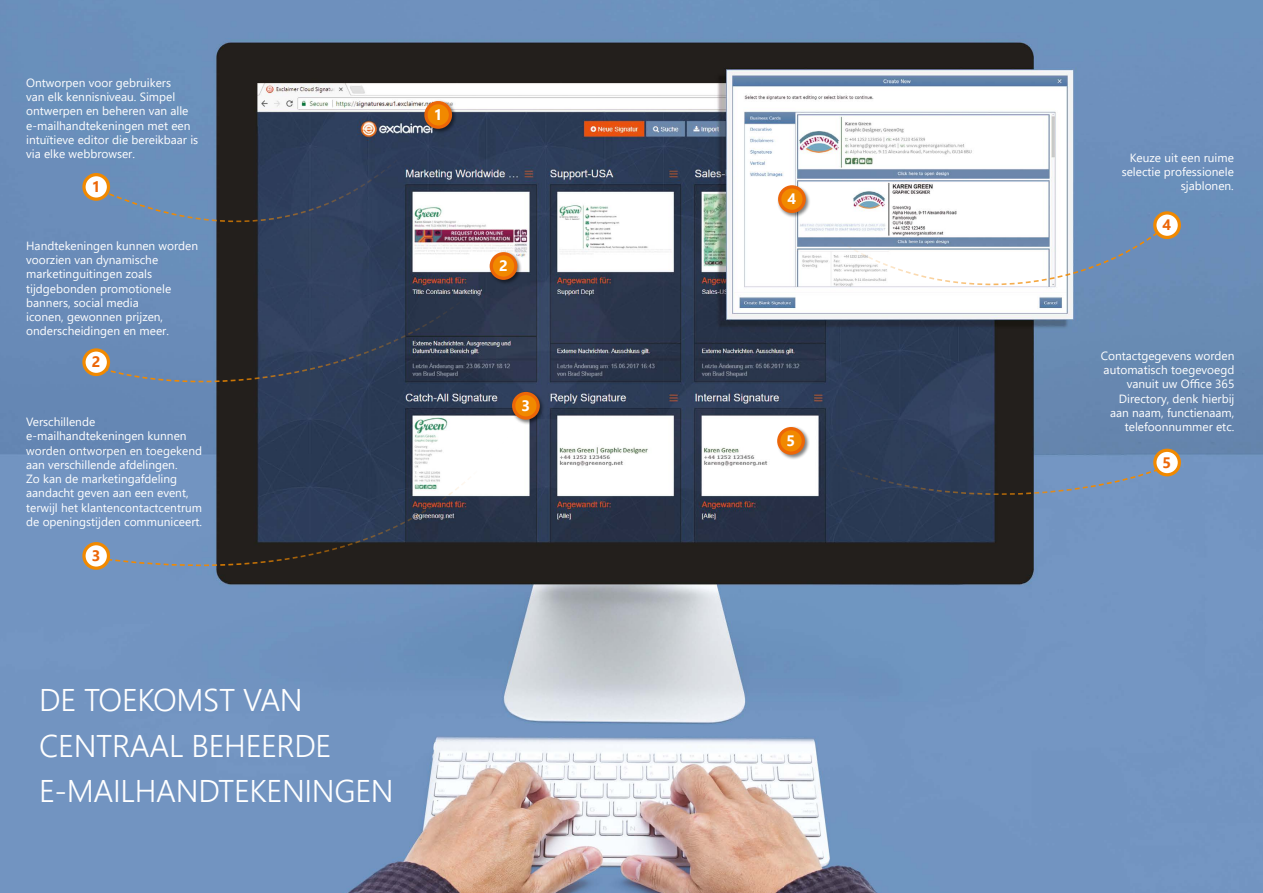
<style>
.page{position:relative;width:1263px;height:893px;background:#fff}
.page>*{position:absolute;margin:0;border:0;box-sizing:border-box;transform-origin:0 0}
.t1{font:300 31.35px/45.3px "Segoe UI";letter-spacing:-.01em;color:#fff}
.t2{font:700 15.15px "Segoe UI";color:#ec6608}
.t3{font:700 15.15px "Segoe UI";color:#fff}
.t4{font:11.85px/14.2px "Segoe UI";color:#fff}
</style>
<div class="page">
<img style="left:0;top:0;width:1263px;height:893px">
<svg style="left:790px;top:438px;width:378px;height:74px;background:#4d5f7a"></svg>
<svg style="left:789px;top:197px;width:377px;height:115px"></svg>
<svg style="left:90px;top:419px;width:431px;height:160px;background:#566378"></svg>
<svg style="left:94px;top:256px;width:415px;height:145px;background:#455672"></svg>
<svg style="left:100px;top:110px;width:344px;height:131px;background:#4b5d79"></svg>
<div style="left:84px;top:175px;width:24px;height:24px;background:#fff;border-radius:50%"></div>
<div style="left:82px;top:173px;width:28px;height:28px;border:3px solid #f18900;border-radius:50%"></div>
<div style="left:1155px;top:213px;width:24px;height:24px;background:#fff;border-radius:50%"></div>
<div style="left:1153px;top:211px;width:28px;height:28px;border:3px solid #f18900;border-radius:50%"></div>
<div style="left:1155px;top:450px;width:24px;height:25px;background:#fff;border-radius:50%"></div>
<div style="left:1153px;top:449px;width:28px;height:27px;border:3px solid #f18900;border-radius:50%"></div>
<div style="left:84px;top:350px;width:24px;height:24px;background:#fff;border-radius:50%"></div>
<div style="left:82px;top:348px;width:28px;height:28px;border:3px solid #f18900;border-radius:50%"></div>
<div style="left:84px;top:544px;width:24px;height:24px;background:#fff;border-radius:50%"></div>
<div style="left:82px;top:542px;width:28px;height:28px;border:3px solid #f18900;border-radius:50%"></div>
<div style="left:423px;top:100px;width:34px;height:34px;background:#000;opacity:.5"></div>
<div style="left:426px;top:103px;width:24px;height:24px;background:#f18900;border-radius:50%"></div>
<div style="left:424px;top:101px;width:28px;height:28px;border:3px solid #ec6608;border-radius:50%"></div>
<div style="left:489px;top:251px;width:34px;height:34px;background:#000;opacity:.5"></div>
<div style="left:491px;top:254px;width:25px;height:24px;background:#f18900;border-radius:50%"></div>
<div style="left:490px;top:252px;width:27px;height:28px;border:3px solid #ec6608;border-radius:50%"></div>
<div style="left:511px;top:391px;width:34px;height:34px;background:#000;opacity:.5"></div>
<div style="left:514px;top:393px;width:24px;height:25px;background:#f18900;border-radius:50%"></div>
<div style="left:512px;top:392px;width:28px;height:28px;border:3px solid #ec6608;border-radius:50%"></div>
<div style="left:777px;top:184px;width:34px;height:34px;background:#000;opacity:.5"></div>
<div style="left:780px;top:187px;width:24px;height:24px;background:#f18900;border-radius:50%"></div>
<div style="left:778px;top:185px;width:28px;height:28px;border:3px solid #ec6608;border-radius:50%"></div>
<div style="left:776px;top:426px;width:34px;height:34px;background:#000;opacity:.5"></div>
<div style="left:779px;top:429px;width:24px;height:24px;background:#f18900;border-radius:50%"></div>
<div style="left:777px;top:427px;width:28px;height:28px;border:3px solid #ec6608;border-radius:50%"></div>
<p class="t4" style="left:26px;top:74px;width:174px">Ontworpen voor gebruikers<br>van elk kennisniveau. Simpel ontwerpen en beheren van alle e-mailhandtekeningen met een intuïtieve editor die bereikbaar is via elke webbrowser.</p>
<p class="t2" style="left:92px;top:172px;width:10px">1</p>
<p class="t4" style="left:26px;top:238px;width:174px">Handtekeningen kunnen worden voorzien van dynamische marketinguitingen zoals tijdgebonden promotionele banners, social media<br>iconen, gewonnen prijzen, onderscheidingen en meer.</p>
<p class="t2" style="left:92px;top:348px;width:10px">2</p>
<p class="t4" style="left:26px;top:414px;width:177px">Verschillende e-mailhandtekeningen kunnen worden ontworpen en toegekend aan verschillende afdelingen.<br>Zo kan de marketingafdeling aandacht geven aan een event, terwijl het klantencontactcentrum de openingstijden communiceert.</p>
<p class="t2" style="left:92px;top:541px;width:10px">3</p>
<p class="t3" style="left:434px;top:100px;width:10px">1</p>
<h1 class="t1" style="left:39px;top:675px;width:356px">DE TOEKOMST VAN<br>CENTRAAL BEHEERDE<br>E-MAILHANDTEKENINGEN</h1>
<p class="t3" style="left:499px;top:251px;width:10px">2</p>
<p class="t3" style="left:521px;top:391px;width:10px">3</p>
<p class="t3" style="left:787px;top:184px;width:10px">4</p>
<p class="t3" style="left:786px;top:426px;width:10px">5</p>
<p class="t4" style="left:1122px;top:149px;width:114px;text-align:right">Keuze uit een ruime selectie professionele sjablonen.</p>
<p class="t2" style="left:1162px;top:210px;width:10px">4</p>
<p class="t4" style="left:1101px;top:347px;width:135px;text-align:right">Contactgegevens worden automatisch toegevoegd vanuit uw Office 365<br>Directory, denk hierbij aan naam, functienaam, telefoonnummer etc.</p>
<p class="t2" style="left:1162px;top:448px;width:10px">5</p>
</div>
